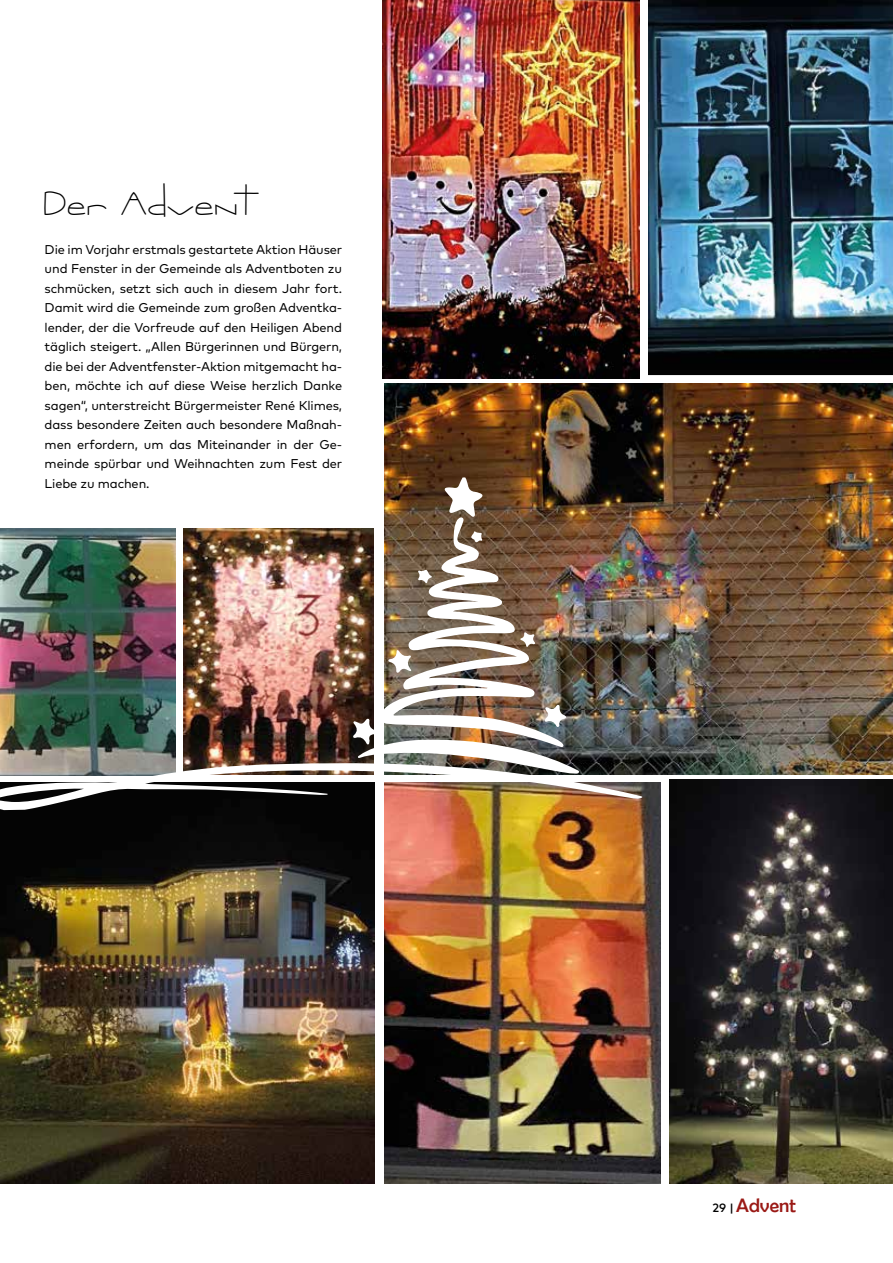
<style>
.page{position:relative;width:893px;height:1263px;background:#fff}
.page>*{position:absolute;margin:0;border:0;box-sizing:border-box;transform-origin:0 0}
.t1{font:45px "MTF Oopsie";color:#000}
.t2{font:19.5px "Berlin Sans FB";color:#9a1915}
.t3{font:12.75px/19.5px "Mark OT";letter-spacing:-.01em;color:#000;text-align:justify}
.s1{font-family:"Mark OT";font-weight:500;font-size:12px;color:#000}
</style>
<div class="page">
<img style="left:383px;top:0;width:257px;height:378px">
<img style="left:385px;top:383px;width:508px;height:391px">
<img style="left:670px;top:779px;width:223px;height:404px">
<img style="left:0;top:810px;width:374px;height:373px">
<img style="left:648px;top:0;width:245px;height:374px">
<img style="left:385px;top:782px;width:275px;height:402px">
<img style="left:0;top:477px;width:642px;height:333px">
<h1 class="t1" style="left:45px;top:180px;width:217px">Der Advent</h1>
<p class="t3" style="left:45px;top:239px;width:299px">Die im Vorjahr erstmals gestartete Aktion Häuser und Fenster in der Gemeinde als Adventboten zu schmücken, setzt sich auch in diesem Jahr fort.<br>Damit wird die Gemeinde zum großen Adventka&shy;lender, der die Vorfreude auf den Heiligen Abend täglich steigert. „Allen Bürgerinnen und Bürgern, die bei der Adventfenster-Aktion mitgemacht ha&shy;ben, möchte ich auf diese Weise herzlich Danke sagen“, unterstreicht Bürgermeister René Klimes, dass besondere Zeiten auch besondere Maßnah&shy;men erfordern, um das Miteinander in der Ge&shy;meinde spürbar und Weihnachten zum Fest der Liebe zu machen.</p>
<h2 class="t2" style="left:712px;top:1195px;width:85px"><span class="s1">29 |</span> Advent</h2>
</div>
